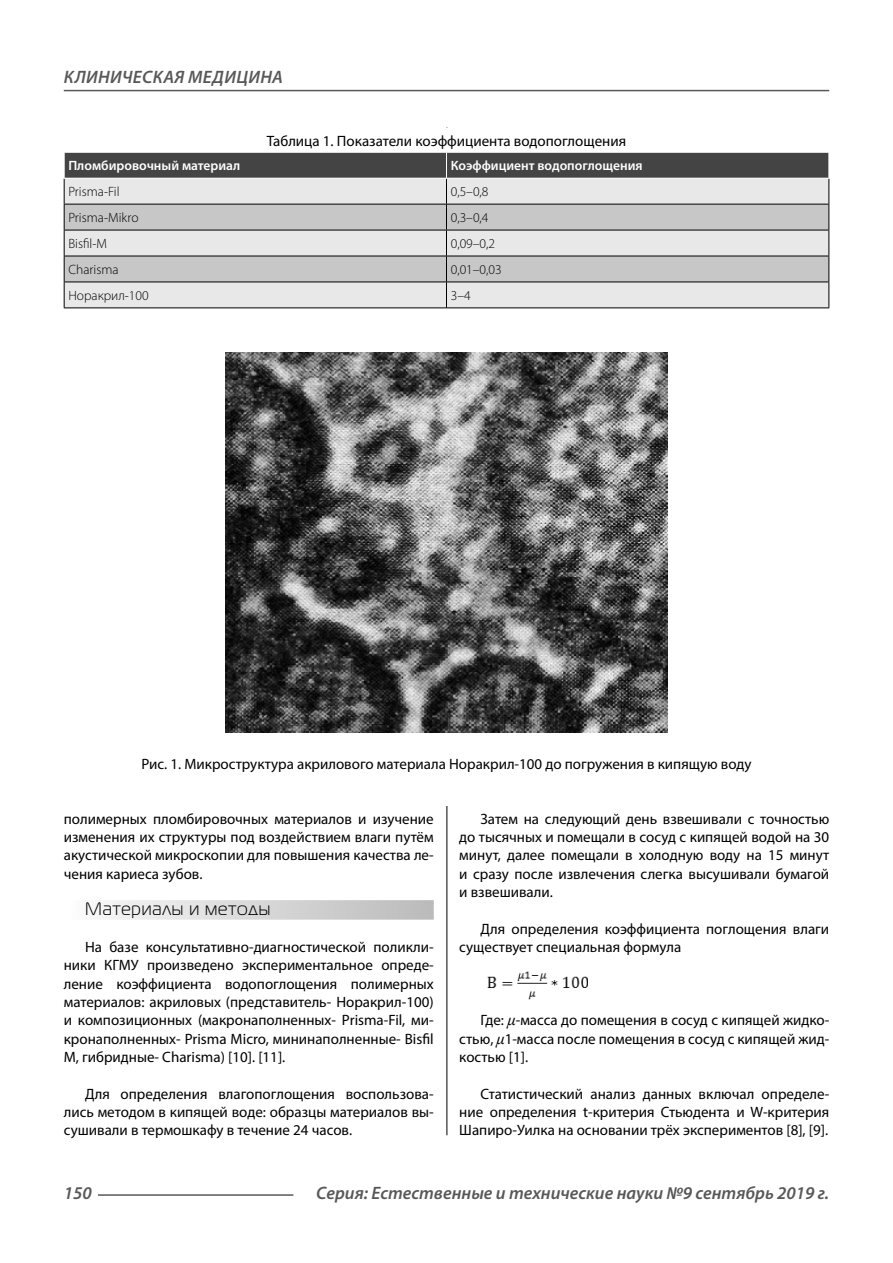
<style>
.page{position:relative;width:893px;height:1263px;background:#fff}
.page>*{position:absolute;margin:0;border:0;box-sizing:border-box;transform-origin:0 0}
.t1{font:italic 600 18px "Myriad Pro";color:#585858}
.t2{font:italic 600 18px "Myriad Pro";letter-spacing:.02em;color:#585858}
.t3{font:18px "Magistral C";letter-spacing:.05em;color:#000}
.t4{font:15px/18.3px "Myriad Pro";color:#000;text-align:justify}
.t5{font:300 13.5px "Myriad Pro";color:#000}
.t6{font:600 13.5px "Myriad Pro";color:#fff}
.s1{font-family:"Times New Roman";font-style:italic;font-size:16.5px}
</style>
<div class="page">
<hr style="left:446px;top:128px;width:1px;height:1007px;background:#000">
<div style="left:64px;top:900px;width:370px;height:20px;background:linear-gradient(to right,#fcfcfc,#bababa)"></div>
<img style="left:487px;top:971px;width:101px;height:29px">
<hr style="left:64px;top:308px;width:765px;height:1px;background:#000">
<svg style="left:64px;top:152px;width:765px;height:156px;background:#bbb"></svg>
<hr style="left:64px;top:178px;width:765px;height:1px;background:#fff">
<img style="left:225px;top:353px;width:443px;height:379px">
<hr style="left:98px;top:1194px;width:195px;height:2px;background:#585858">
<hr style="left:64px;top:90px;width:765px;height:1px;background:#585858">
<p class="t2" style="left:64px;top:71px;width:220px">КЛИНИЧЕСКАЯ МЕДИЦИНА</p>
<p class="t4" style="left:267px;top:133px;width:361px">Таблица 1. Показатели коэффициента водопоглощения</p>
<p class="t6" style="left:68px;top:161px;width:173px">Пломбировочный материал</p>
<p class="t6" style="left:451px;top:161px;width:193px">Коэффициент водопоглощения</p>
<p class="t5" style="left:68px;top:187px;width:53px">Prisma-Fil</p>
<p class="t5" style="left:451px;top:187px;width:39px">0,5–0,8</p>
<p class="t5" style="left:68px;top:212px;width:72px">Prisma-Mikro</p>
<p class="t5" style="left:451px;top:212px;width:39px">0,3–0,4</p>
<p class="t5" style="left:68px;top:238px;width:40px">Bisfil-M</p>
<p class="t5" style="left:451px;top:238px;width:46px">0,09–0,2</p>
<p class="t5" style="left:68px;top:264px;width:52px">Charisma</p>
<p class="t5" style="left:451px;top:264px;width:52px">0,01–0,03</p>
<p class="t5" style="left:68px;top:290px;width:82px">Норакрил-100</p>
<p class="t5" style="left:451px;top:290px;width:21px">3–4</p>
<p class="t4" style="left:141px;top:756px;width:611px">Рис. 1. Микроструктура акрилового материала Норакрил-100 до погружения в кипящую воду</p>
<p class="t4" style="left:64px;top:811px;width:371px">полимерных пломбировочных материалов и изучение изменения их структуры под воздействием влаги путём акустической микроскопии для повышения качества ле&shy;чения кариеса зубов.</p>
<p class="t3" style="left:85px;top:902px;width:187px">Материалы и методы</p>
<p class="t4" style="left:64px;top:939px;width:371px;text-indent:21px">На базе консультативно-диагностической поликли&shy;ники КГМУ произведено экспериментальное опреде&shy;ление коэффициента водопоглощения полимерных материалов: акриловых (представитель- Норакрил-100) и композиционных (макронаполненных- Prisma-Fil, ми&shy;кронаполненных- Prisma Micro, мининаполненные- Bisfil M, гибридные- Charisma) [10]. [11].</p>
<p class="t4" style="left:64px;top:1086px;width:371px;text-indent:21px">Для определения влагопоглощения воспользова&shy;лись методом в кипящей воде: образцы материалов вы&shy;сушивали в термошкафу в течение 24 часов.</p>
<p class="t4" style="left:459px;top:811px;width:371px;text-indent:21px">Затем на следующий день взвешивали с точностью до тысячных и помещали в сосуд с кипящей водой на 30 минут, далее помещали в холодную воду на 15 минут и сразу после извлечения слегка высушивали бумагой и взвешивали.</p>
<p class="t4" style="left:459px;top:921px;width:371px;text-indent:21px">Для определения коэффициента поглощения влаги существует специальная формула</p>
<p class="t4" style="left:459px;top:1012px;width:371px;text-indent:21px">Где: <span class="s1">μ</span>-масса до помещения в сосуд с кипящей жидко&shy;стью, <span class="s1">μ</span>1-масса после помещения в сосуд с кипящей жид&shy;костью [1].</p>
<p class="t4" style="left:459px;top:1086px;width:371px;text-indent:21px">Статистический анализ данных включал определе&shy;ние определения t-критерия Стьюдента и W-критерия Шапиро-Уилка на основании трёх экспериментов [8], [9].</p>
<p class="t1" style="left:64px;top:1186px;width:30px">150</p>
<p class="t1" style="left:316px;top:1186px;width:514px">Серия: Естественные и технические науки №9 сентябрь 2019 г.</p>
</div>
